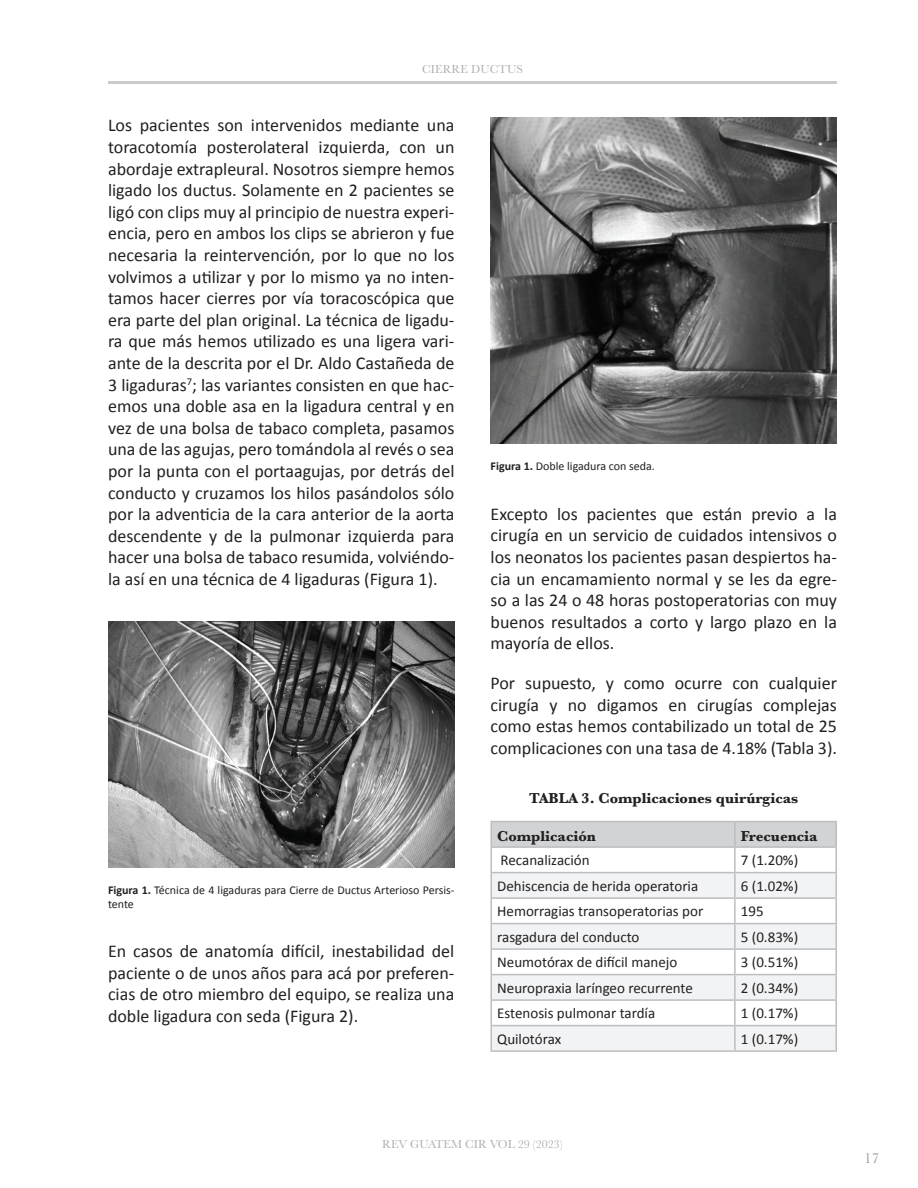
<style>
.page{position:relative;width:918px;height:1188px;background:#fff}
.page>*{position:absolute;margin:0;border:0;box-sizing:border-box;transform-origin:0 0}
.t1{font:18px/21.6px "Calibri";color:#231f20;text-align:justify}
.t2{font:15px "Calibri";color:#231f20}
.t3{font:700 15px "Baskerville";color:#231f20}
.t4{font:15px "Baskerville";color:#939598}
.t5{font:12px/13.5px "Calibri";color:#231f20}
.t6{font:12px "Baskerville";color:#afafaf}
.s1{font-weight:700}
</style>
<div class="page">
<hr style="left:108px;top:81px;width:729px;height:3px;background:#939598">
<hr style="left:490px;top:821px;width:245px;height:1px;background:#bcbdc0">
<hr style="left:490px;top:822px;width:2px;height:24px;background:#bcbdc0">
<hr style="left:735px;top:821px;width:102px;height:1px;background:#bcbdc0">
<hr style="left:490px;top:846px;width:245px;height:2px;background:#bcbdc0">
<hr style="left:490px;top:848px;width:2px;height:24px;background:#bcbdc0">
<hr style="left:490px;top:872px;width:245px;height:1px;background:#bcbdc0">
<hr style="left:490px;top:873px;width:2px;height:24px;background:#bcbdc0">
<hr style="left:490px;top:897px;width:245px;height:2px;background:#bcbdc0">
<hr style="left:490px;top:899px;width:2px;height:24px;background:#bcbdc0">
<hr style="left:490px;top:923px;width:245px;height:1px;background:#bcbdc0">
<hr style="left:490px;top:924px;width:2px;height:24px;background:#bcbdc0">
<hr style="left:490px;top:948px;width:245px;height:2px;background:#bcbdc0">
<hr style="left:490px;top:950px;width:2px;height:24px;background:#bcbdc0">
<hr style="left:490px;top:974px;width:245px;height:1px;background:#bcbdc0">
<hr style="left:490px;top:975px;width:2px;height:24px;background:#bcbdc0">
<hr style="left:490px;top:999px;width:245px;height:2px;background:#bcbdc0">
<hr style="left:490px;top:1001px;width:2px;height:24px;background:#bcbdc0">
<hr style="left:490px;top:1025px;width:245px;height:1px;background:#bcbdc0">
<hr style="left:490px;top:1026px;width:2px;height:24px;background:#bcbdc0">
<svg style="left:491px;top:822px;width:346px;height:228px"></svg>
<hr style="left:490px;top:1050px;width:245px;height:2px;background:#bcbdc0">
<hr style="left:735px;top:1050px;width:102px;height:2px;background:#bcbdc0">
<img style="left:108px;top:621px;width:347px;height:247px">
<img style="left:491px;top:118px;width:346px;height:326px">
<p class="t6" style="left:422px;top:62px;width:102px">CIERRE DUCTUS</p>
<p class="t1" style="left:108px;top:116px;width:348px">Los pacientes son intervenidos mediante una toracotomía posterolateral izquierda, con un abordaje extrapleural. Nosotros siempre hemos ligado los ductus. Solamente en 2 pacientes se ligó con clips muy al principio de nuestra experi&shy;encia, pero en ambos los clips se abrieron y fue necesaria la reintervención, por lo que no los volvimos a utilizar y por lo mismo ya no inten&shy;tamos hacer cierres por vía toracoscópica que era parte del plan original. La técnica de ligadu&shy;ra que más hemos utilizado es una ligera vari&shy;ante de la descrita por el Dr. Aldo Castañeda de 3 ligaduras<sup>7</sup>; las variantes consisten en que hac&shy;emos una doble asa en la ligadura central y en vez de una bolsa de tabaco completa, pasamos una de las agujas, pero tomándola al revés o sea por la punta con el portaagujas, por detrás del conducto y cruzamos los hilos pasándolos sólo por la adventicia de la cara anterior de la aorta descendente y de la pulmonar izquierda para hacer una bolsa de tabaco resumida, volviéndo&shy;la así en una técnica de 4 ligaduras (Figura 1).</p>
<p class="t5" style="left:108px;top:884px;width:348px"><span class="s1">Figura 1.</span> Técnica de 4 ligaduras para Cierre de Ductus Arterioso Persis&shy;tente</p>
<p class="t1" style="left:108px;top:942px;width:348px">En casos de anatomía difícil, inestabilidad del paciente o de unos años para acá por preferen&shy;cias de otro miembro del equipo, se realiza una doble ligadura con seda (Figura 2).</p>
<p class="t5" style="left:491px;top:461px;width:166px"><span class="s1">Figura 1.</span> Doble ligadura con seda.</p>
<p class="t1" style="left:491px;top:505px;width:348px">Excepto los pacientes que están previo a la cirugía en un servicio de cuidados intensivos o los neonatos los pacientes pasan despiertos ha&shy;cia un encamamiento normal y se les da egre&shy;so a las 24 o 48 horas postoperatorias con muy buenos resultados a corto y largo plazo en la mayoría de ellos.</p>
<p class="t1" style="left:491px;top:674px;width:348px">Por supuesto, y como ocurre con cualquier cirugía y no digamos en cirugías complejas como estas hemos contabilizado un total de 25 complicaciones con una tasa de 4.18% (Tabla 3).</p>
<p class="t3" style="left:529px;top:790px;width:271px">TABLA 3. Complicaciones quirúrgicas</p>
<p class="t3" style="left:497px;top:828px;width:100px">Complicación</p>
<p class="t3" style="left:741px;top:828px;width:78px">Frecuencia</p>
<p class="t2" style="left:501px;top:854px;width:91px">Recanalización</p>
<p class="t2" style="left:741px;top:854px;width:59px">7 (1.20%)</p>
<p class="t2" style="left:497px;top:880px;width:202px">Dehiscencia de herida operatoria</p>
<p class="t2" style="left:741px;top:880px;width:59px">6 (1.02%)</p>
<p class="t2" style="left:497px;top:905px;width:207px">Hemorragias transoperatorias por</p>
<p class="t2" style="left:741px;top:905px;width:24px">195</p>
<p class="t2" style="left:497px;top:931px;width:144px">rasgadura del conducto</p>
<p class="t2" style="left:741px;top:931px;width:59px">5 (0.83%)</p>
<p class="t2" style="left:497px;top:956px;width:182px">Neumotórax de difícil manejo</p>
<p class="t2" style="left:741px;top:956px;width:59px">3 (0.51%)</p>
<p class="t2" style="left:497px;top:982px;width:197px">Neuropraxia laríngeo recurrente</p>
<p class="t2" style="left:741px;top:982px;width:59px">2 (0.34%)</p>
<p class="t2" style="left:497px;top:1007px;width:160px">Estenosis pulmonar tardía</p>
<p class="t2" style="left:741px;top:1007px;width:59px">1 (0.17%)</p>
<p class="t2" style="left:497px;top:1033px;width:66px">Quilotórax</p>
<p class="t2" style="left:741px;top:1033px;width:59px">1 (0.17%)</p>
<p class="t6" style="left:382px;top:1137px;width:182px">REV GUATEM CIR VOL 29 (2023)</p>
<p class="t4" style="left:864px;top:1149px;width:16px">17</p>
</div>
